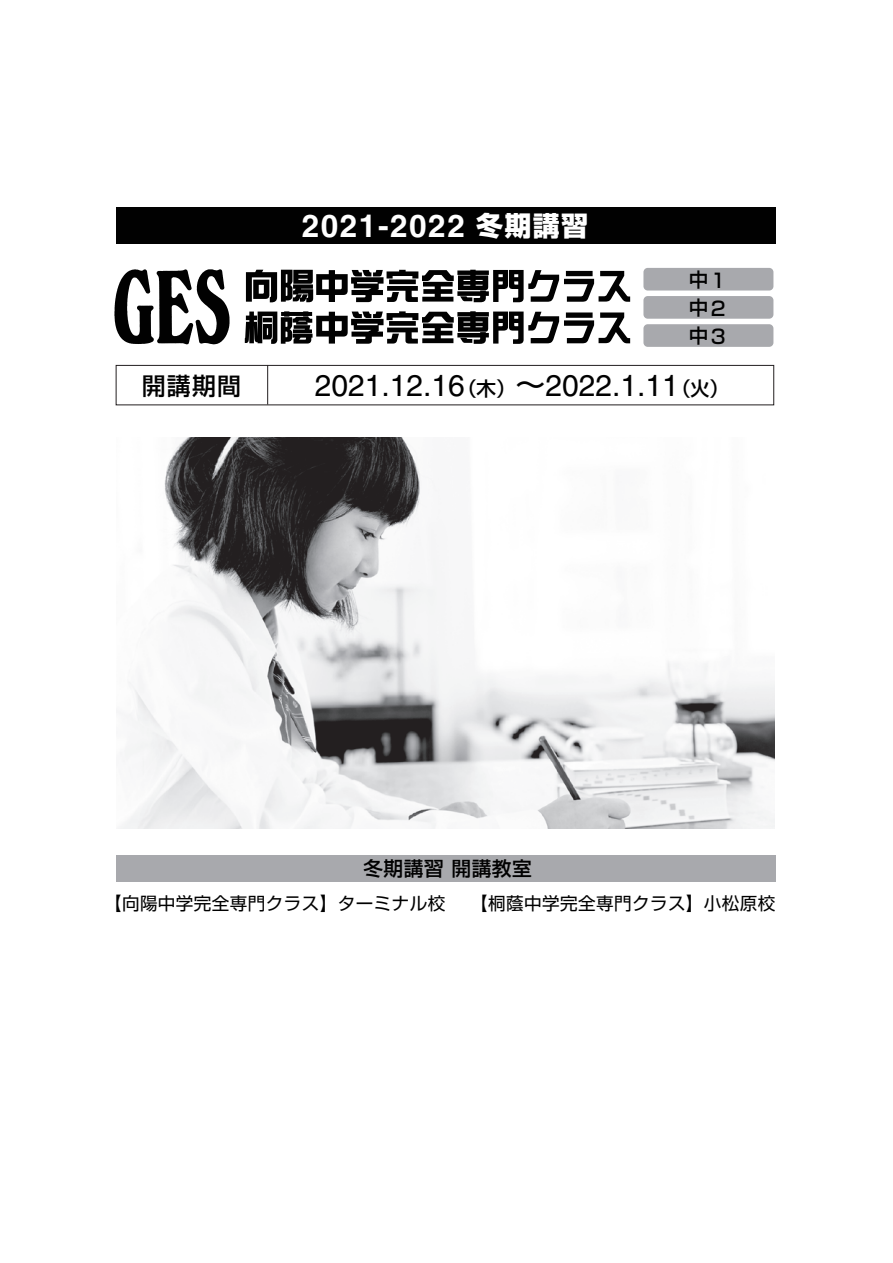
<style>
.page{position:relative;width:893px;height:1263px;background:#fff}
.page>*{position:absolute;margin:0;border:0;box-sizing:border-box;transform-origin:0 0}
.t1{font:700 31.5px "Helvetica";letter-spacing:.05em;color:#fff}
.t2{font:30px "Helvetica";color:#010101}
.t3{font:500 24px "Shin Go Pro";color:#010101}
.t4{font:500 19.8px "Shin Go Pro";letter-spacing:.025em;color:#010101}
.t5{font:500 19.5px/28.2px "Shin Go Pro";color:#010101;text-align:justify}
.t6{font:17.55px "Shin Go Pro";letter-spacing:.025em;color:#010101}
.s1{font-family:"Shin Go Pro";font-weight:800;font-size:27px}
.s2{font-family:"Shin Go Pro";font-weight:500;font-size:19.5px}
.s3{font-family:"Shin Go Pro";font-weight:500}
</style>
<div class="page">
<div style="left:116px;top:855px;width:660px;height:27px;background:#a8a9ad"></div>
<div style="left:116px;top:208px;width:659px;height:36px;background:#010101"></div>
<img style="left:121px;top:437px;width:654px;height:391px">
<svg style="left:114px;top:269px;width:116px;height:75px"></svg>
<svg style="left:246px;top:270px;width:384px;height:32px"></svg>
<svg style="left:244px;top:311px;width:386px;height:33px"></svg>
<div style="left:643px;top:268px;width:130px;height:22px;background:#a8a9ad;border-radius:4px"></div>
<div style="left:643px;top:296px;width:130px;height:23px;background:#a8a9ad;border-radius:4px"></div>
<div style="left:643px;top:324px;width:130px;height:23px;background:#a8a9ad;border-radius:4px"></div>
<div style="left:116px;top:365px;width:658px;height:40px;border:1px solid #231f20"></div>
<hr style="left:267px;top:365px;width:1px;height:39px;background:#231f20">
<h1 class="t1" style="left:302px;top:206px;width:288px">2021-2022 <span class="s1">冬期講習</span></h1>
<p class="t5" style="left:689px;top:263px;width:40px">中１中２中３</p>
<h3 class="t3" style="left:142px;top:366px;width:101px">開講期間</h3>
<h2 class="t2" style="left:315px;top:368px;width:416px">2021.12.16<span class="s2">（木）</span><span class="s3">～</span>2022.1.11<span class="s2">（火）</span></h2>
<p class="t4" style="left:363px;top:853px;width:170px">冬期講習 開講教室</p>
<p class="t6" style="left:104px;top:889px;width:673px">【向陽中学完全専門クラス】ターミナル校　 【桐蔭中学完全専門クラス】小松原校</p>
</div>
